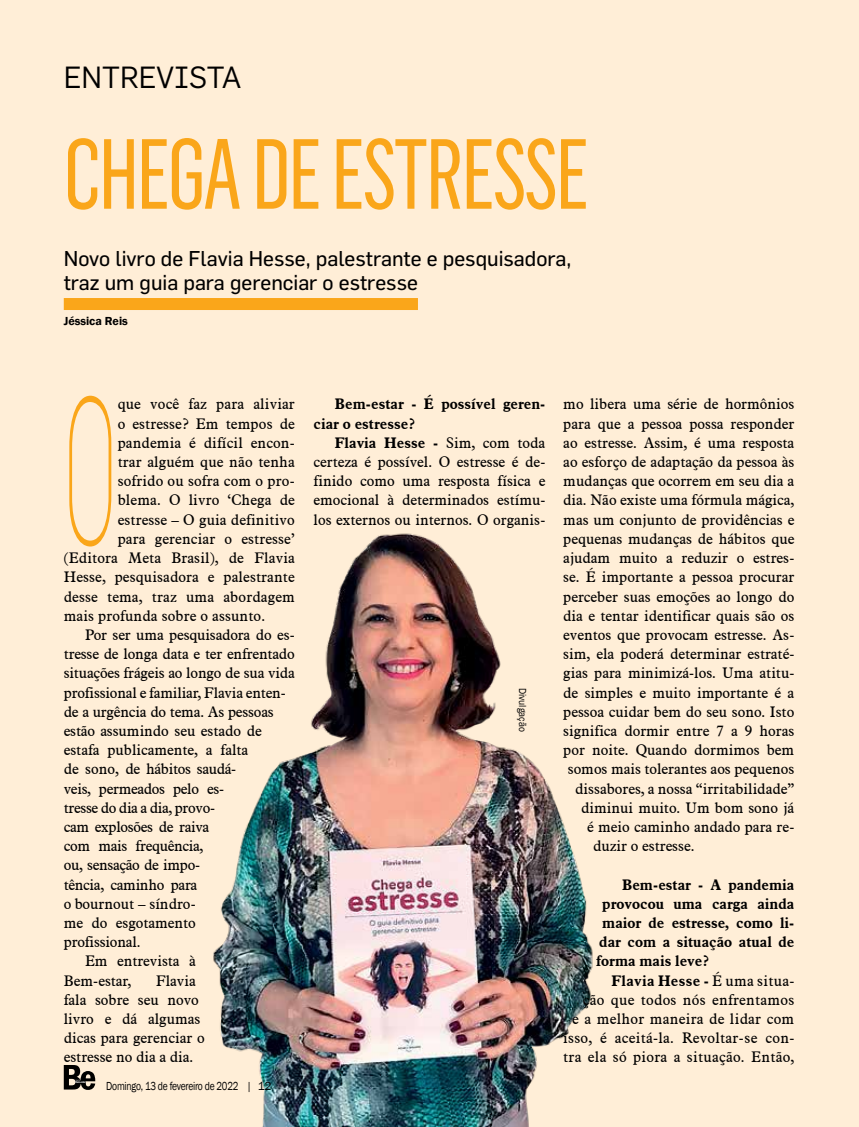
<style>
.page{position:relative;width:859px;height:1127px;background:#ffeed7}
.page>*{position:absolute;margin:0;border:0;box-sizing:border-box;transform-origin:0 0}
.t1{font:200 203.55px "Flama";color:#faa61a;scale:.4 1}
.t2{font:97.5px "Flama Condensed Basic";letter-spacing:-.025em;color:#faa61a;scale:.9 1}
.t3{font:30px "Flama";color:#000}
.t4{font:21px/24px "Flama Basic";color:#000}
.t5{font:15px/19.2px "Aldine 721 BT";color:#000}
.t6{font:700 15px/19.2px "Aldine 721 BT";color:#000}
.t7{font:15px "Aldine 721 BT";letter-spacing:-.02em;color:#000}
.t8{font:15px "Aldine 721 BT";letter-spacing:.02em;color:#000}
.t9{font:700 15px "Aldine 721 BT";letter-spacing:.02em;color:#000}
.t10{font:12px "Franklin Gothic";letter-spacing:-.025em;color:#000;scale:.8 1}
.t11{font:600 12px "Franklin Gothic";color:#000}
.t12{font:10.5px "Franklin Gothic";color:#000;scale:.9 1}
.s1{font-weight:700}
.s2{font-weight:400}
</style>
<div class="page">
<div style="left:64px;top:298px;width:354px;height:12px;background:#faa61a"></div>
<img style="left:213px;top:533px;width:380px;height:594px">
<svg style="left:64px;top:1065px;width:31px;height:25px"></svg>
<h3 class="t3" style="left:64px;top:59px;width:179px">ENTREVISTA</h3>
<h2 class="t2" style="left:64px;top:120px;width:585px">CHEGA DE ESTRESSE</h2>
<h3 class="t4" style="left:64px;top:246px;width:509px">Novo livro de Flavia Hesse, palestrante e pesquisadora, traz um guia para gerenciar o estresse</h3>
<p class="t11" style="left:64px;top:314px;width:66px">Jéssica Reis</p>
<h1 class="t1" style="left:64px;top:353px;width:134px">O</h1>
<p class="t5" style="left:118px;top:394px;width:179px">que você faz para aliviar</p>
<p class="t5" style="left:118px;top:414px;width:179px">o estresse? Em tempos de</p>
<p class="t5" style="left:118px;top:433px;width:179px">pandemia é difícil encon-</p>
<p class="t5" style="left:118px;top:452px;width:179px">trar alguém que não tenha</p>
<p class="t5" style="left:118px;top:471px;width:179px">sofrido ou sofra com o pro-</p>
<p class="t5" style="left:118px;top:490px;width:179px">blema. O livro ‘Chega de</p>
<p class="t5" style="left:118px;top:510px;width:179px">estresse – O guia definitivo</p>
<p class="t5" style="left:118px;top:529px;width:179px">para gerenciar o estresse’</p>
<p class="t5" style="left:64px;top:548px;width:233px">(Editora Meta Brasil), de Flavia</p>
<p class="t5" style="left:64px;top:567px;width:233px">Hesse, pesquisadora e palestrante</p>
<p class="t5" style="left:64px;top:586px;width:233px">desse tema, traz uma abordagem</p>
<p class="t5" style="left:64px;top:606px;width:203px">mais profunda sobre o assunto.</p>
<p class="t5" style="left:85px;top:625px;width:211px">Por ser uma pesquisadora do es-</p>
<p class="t5" style="left:64px;top:644px;width:232px">tresse de longa data e ter enfrentado</p>
<p class="t5" style="left:64px;top:663px;width:233px">situações frágeis ao longo de sua vida</p>
<p class="t5" style="left:64px;top:682px;width:224px">profissional e familiar, Flavia enten-</p>
<p class="t5" style="left:64px;top:702px;width:212px">de a urgência do tema. As pessoas</p>
<p class="t5" style="left:64px;top:721px;width:200px">estão assumindo seu estado de</p>
<p class="t5" style="left:64px;top:740px;width:186px">estafa publicamente, a falta</p>
<p class="t7" style="left:64px;top:760px;width:174px">de sono, de hábitos saudá-</p>
<p class="t7" style="left:64px;top:779px;width:162px">veis, permeados pelo es-</p>
<p class="t7" style="left:64px;top:798px;width:153px">tresse do dia a dia, provo-</p>
<p class="t7" style="left:64px;top:817px;width:147px">cam explosões de raiva</p>
<p class="t7" style="left:64px;top:837px;width:141px">com mais frequência,</p>
<p class="t7" style="left:64px;top:856px;width:138px">ou, sensação de impo-</p>
<p class="t7" style="left:64px;top:875px;width:135px">tência, caminho para</p>
<p class="t5" style="left:64px;top:894px;width:134px">o bournout – síndro-</p>
<p class="t5" style="left:64px;top:913px;width:133px">me do esgotamento</p>
<p class="t5" style="left:64px;top:932px;width:78px">profissional.</p>
<p class="t5" style="left:85px;top:951px;width:112px">Em entrevista à</p>
<p class="t5" style="left:64px;top:970px;width:69px">Bem-estar,</p>
<p class="t5" style="left:64px;top:970px;width:142px;text-indent:92px">Flavia fala sobre seu novo livro e dá algumas dicas para gerenciar o estresse no dia a dia.</p>
<p class="t10" style="left:106px;top:1078px;width:208px">Domingo, 13 de fevereiro de 2022 | 12</p>
<p class="t6" style="left:314px;top:394px;width:233px;text-indent:21px">Bem-estar - É possível geren&shy;ciar o estresse?</p>
<p class="t5" style="left:314px;top:433px;width:233px;text-align:justify;text-indent:21px"><span class="s1">Flavia Hesse -</span> Sim, com toda certeza é possível. O estresse é de&shy;finido como uma resposta física e emocional à determinados estímu&shy;los externos ou internos. O organis-</p>
<p class="t12" style="left:529px;top:688px;width:50px;rotate:90deg">Divulgação</p>
<p class="t5" style="left:563px;top:394px;width:232px">mo libera uma série de hormônios</p>
<p class="t5" style="left:563px;top:414px;width:233px">para que a pessoa possa responder</p>
<p class="t5" style="left:563px;top:433px;width:233px">ao estresse. Assim, é uma resposta</p>
<p class="t5" style="left:563px;top:452px;width:232px">ao esforço de adaptação da pessoa às</p>
<p class="t5" style="left:563px;top:471px;width:232px">mudanças que ocorrem em seu dia a</p>
<p class="t5" style="left:563px;top:490px;width:232px">dia. Não existe uma fórmula mágica,</p>
<p class="t5" style="left:563px;top:510px;width:233px">mas um conjunto de providências e</p>
<p class="t5" style="left:563px;top:529px;width:232px">pequenas mudanças de hábitos que</p>
<p class="t5" style="left:563px;top:548px;width:232px">ajudam muito a reduzir o estres-</p>
<p class="t5" style="left:563px;top:567px;width:232px">se. É importante a pessoa procurar</p>
<p class="t5" style="left:563px;top:586px;width:233px">perceber suas emoções ao longo do</p>
<p class="t5" style="left:563px;top:606px;width:233px">dia e tentar identificar quais são os</p>
<p class="t5" style="left:563px;top:625px;width:232px">eventos que provocam estresse. As-</p>
<p class="t5" style="left:563px;top:644px;width:233px">sim, ela poderá determinar estraté-</p>
<p class="t5" style="left:563px;top:663px;width:233px">gias para minimizá-los. Uma atitu-</p>
<p class="t5" style="left:563px;top:682px;width:233px">de simples e muito importante é a</p>
<p class="t5" style="left:563px;top:702px;width:232px">pessoa cuidar bem do seu sono. Isto</p>
<p class="t5" style="left:563px;top:721px;width:232px">significa dormir entre 7 a 9 horas</p>
<p class="t5" style="left:563px;top:740px;width:232px">por noite. Quando dormimos bem</p>
<p class="t5" style="left:568px;top:759px;width:228px">somos mais tolerantes aos pequenos</p>
<p class="t5" style="left:575px;top:778px;width:220px">dissabores, a nossa “irritabilidade”</p>
<p class="t5" style="left:581px;top:798px;width:214px">diminui muito. Um bom sono já</p>
<p class="t5" style="left:587px;top:817px;width:208px">é meio caminho andado para re-</p>
<p class="t5" style="left:593px;top:836px;width:103px">duzir o estresse.</p>
<p class="t6" style="left:622px;top:874px;width:174px">Bem-estar - A pandemia</p>
<p class="t6" style="left:602px;top:894px;width:193px">provocou uma carga ainda</p>
<p class="t6" style="left:602px;top:913px;width:193px">maior de estresse, como li-</p>
<p class="t6" style="left:599px;top:932px;width:196px">dar com a situação atual de</p>
<p class="t6" style="left:596px;top:951px;width:114px">forma mais leve?</p>
<p class="t9" style="left:611px;top:971px;width:184px">Flavia Hesse - <span class="s2">É uma situa-</span></p>
<p class="t8" style="left:583px;top:990px;width:213px">ção que todos nós enfrentamos</p>
<p class="t8" style="left:572px;top:1009px;width:223px">e a melhor maneira de lidar com</p>
<p class="t8" style="left:563px;top:1029px;width:233px">isso, é aceitá-la. Revoltar-se con-</p>
<p class="t8" style="left:563px;top:1048px;width:233px">tra ela só piora a situação. Então,</p>
</div>
